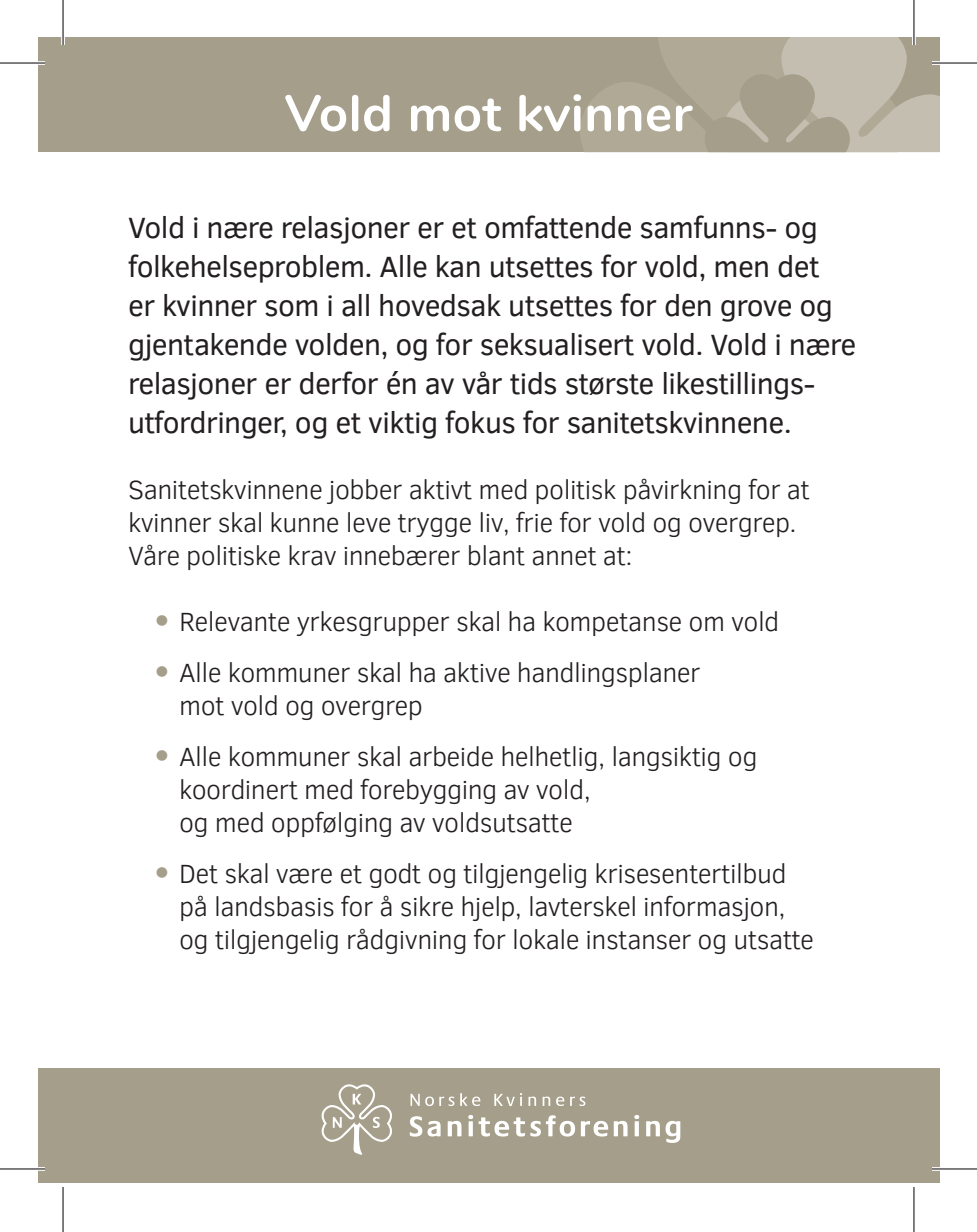
<style>
.page{position:relative;width:977px;height:1232px;background:#fff}
.page>*{position:absolute;margin:0;border:0;box-sizing:border-box;transform-origin:0 0}
.t1{font:700 51px "Nunito";letter-spacing:.01em;color:#fff}
.t2{font:30px/39px "Clear Sans";letter-spacing:-.02em;color:#231f20}
.t3{font:300 27px/33px "Clear Sans";letter-spacing:-.02em;color:#231f20}
.s1{font-size:45px;color:#a59e8a}
</style>
<div class="page">
<div style="left:37px;top:1068px;width:902px;height:115px;background:#a59e8a"></div>
<div style="left:37px;top:37px;width:902px;height:115px;background:#a59e8a"></div>
<svg style="left:580px;top:37px;width:359px;height:115px"></svg>
<svg style="left:410px;top:1116px;width:30px;height:20px"></svg>
<svg style="left:447px;top:1120px;width:14px;height:16px"></svg>
<svg style="left:468px;top:1115px;width:159px;height:21px"></svg>
<svg style="left:646px;top:1120px;width:34px;height:22px"></svg>
<svg style="left:410px;top:1093px;width:9px;height:12px"></svg>
<svg style="left:425px;top:1096px;width:29px;height:10px"></svg>
<svg style="left:460px;top:1093px;width:20px;height:13px"></svg>
<svg style="left:494px;top:1093px;width:20px;height:13px"></svg>
<svg style="left:520px;top:1093px;width:2px;height:12px"></svg>
<svg style="left:528px;top:1096px;width:8px;height:9px"></svg>
<svg style="left:542px;top:1096px;width:8px;height:9px"></svg>
<svg style="left:556px;top:1096px;width:8px;height:10px"></svg>
<svg style="left:570px;top:1096px;width:15px;height:10px"></svg>
<svg style="left:634px;top:1115px;width:5px;height:21px"></svg>
<svg style="left:321px;top:1084px;width:71px;height:70px"></svg>
<hr style="left:0;top:61px;width:45px;height:4px;background:#fff">
<hr style="left:931px;top:61px;width:45px;height:4px;background:#fff">
<hr style="left:0;top:1167px;width:45px;height:3px;background:#fff">
<hr style="left:931px;top:1167px;width:45px;height:3px;background:#fff">
<hr style="left:61px;top:0;width:4px;height:45px;background:#fff">
<hr style="left:912px;top:0;width:3px;height:45px;background:#fff">
<hr style="left:0;top:62px;width:45px;height:2px;background:#000">
<hr style="left:931px;top:62px;width:45px;height:2px;background:#000">
<hr style="left:0;top:1168px;width:45px;height:1px;background:#000">
<hr style="left:931px;top:1168px;width:45px;height:1px;background:#000">
<hr style="left:62px;top:0;width:2px;height:45px;background:#000">
<hr style="left:62px;top:1187px;width:2px;height:45px;background:#000">
<hr style="left:913px;top:0;width:1px;height:45px;background:#000">
<hr style="left:913px;top:1187px;width:1px;height:45px;background:#000">
<h1 class="t1" style="left:285px;top:76px;width:409px">Vold mot kvinner</h1>
<p class="t2" style="left:128px;top:208px;width:729px">Vold i nære relasjoner er et omfattende samfunns- og folkehelseproblem. Alle kan utsettes for vold, men det<br>er kvinner som i all hovedsak utsettes for den grove og gjentakende volden, og for seksualisert vold. Vold i nære relasjoner er derfor én av vår tids største likestillings&shy;utfordringer, og et viktig fokus for sanitetskvinnene.</p>
<p class="t3" style="left:128px;top:473px;width:683px">Sanitetskvinnene jobber aktivt med politisk påvirkning for at kvinner skal kunne leve trygge liv, frie for vold og overgrep.<br>Våre politiske krav innebærer blant annet at:</p>
<p class="t3" style="left:154px;top:605px;width:627px"><span class="s1">•</span> Relevante yrkesgrupper skal ha kompetanse om vold</p>
<p class="t3" style="left:179px;top:656px;width:523px;text-indent:-25px"><span class="s1">•</span> Alle kommuner skal ha aktive handlingsplaner mot vold og overgrep</p>
<p class="t3" style="left:179px;top:740px;width:580px;text-indent:-25px"><span class="s1">•</span> Alle kommuner skal arbeide helhetlig, langsiktig og koordinert med forebygging av vold,<br>og med oppfølging av voldsutsatte</p>
<p class="t3" style="left:179px;top:857px;width:636px;text-indent:-25px"><span class="s1">•</span> Det skal være et godt og tilgjengelig krisesentertilbud på landsbasis for å sikre hjelp, lavterskel informasjon, og tilgjengelig rådgivning for lokale instanser og utsatte</p>
</div>
